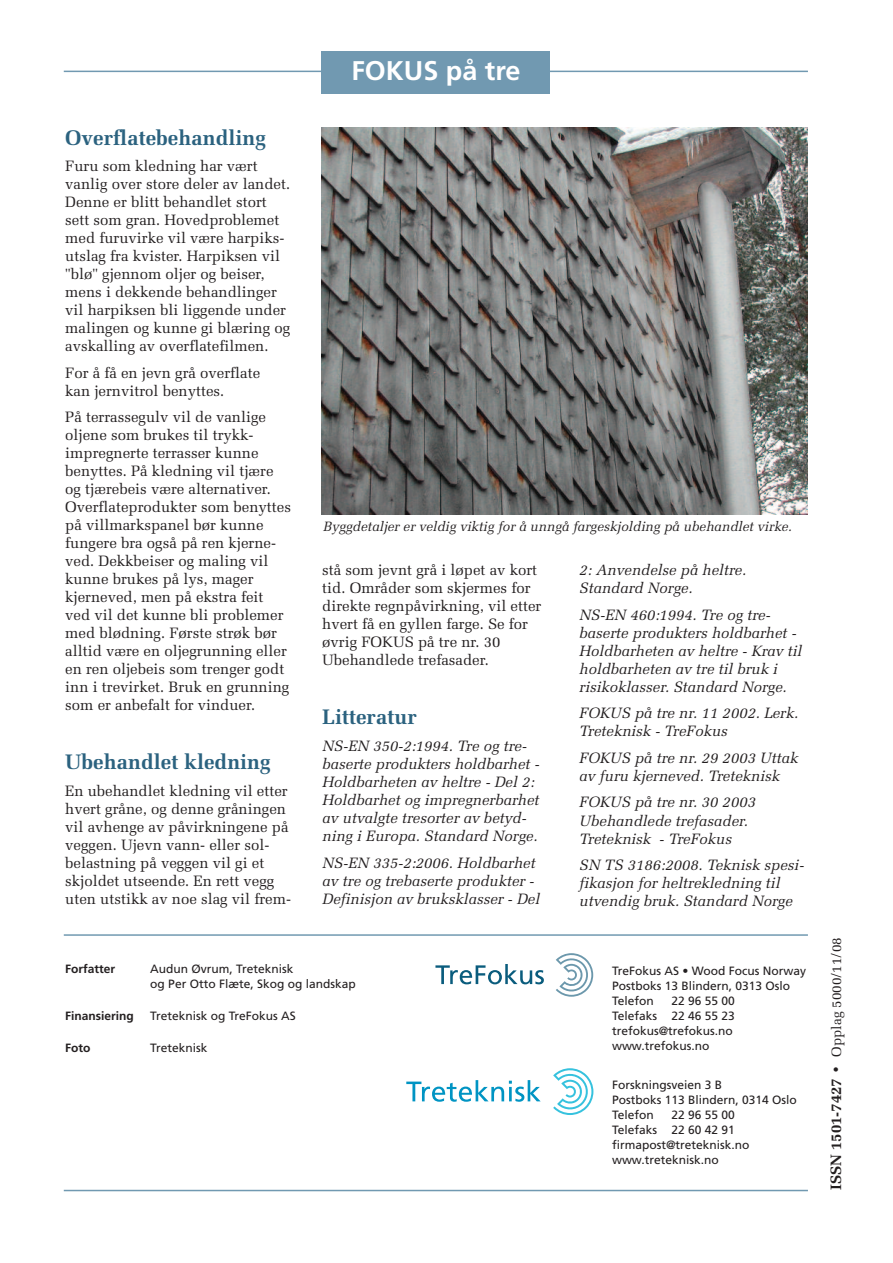
<style>
.page{position:relative;width:893px;height:1263px;background:#fff}
.page>*{position:absolute;margin:0;border:0;box-sizing:border-box;transform-origin:0 0}
.t1{font:700 27px "Frutiger";color:#fff}
.t2{font:700 21px "Melior";color:#2b627f}
.t3{font:15px/18px "Melior";color:#231f20}
.t4{font:italic 15px/18px "Melior";color:#231f20}
.t5{font:italic 13.5px "Melior";color:#231f20}
.t6{font:13.5px "Melior";color:#231f20}
.t7{font:12px/15px "Frutiger";color:#231f20}
.t8{font:700 12px "Frutiger";color:#231f20}
.s1{font-weight:700;font-size:15px}
</style>
<div class="page">
<hr style="left:64px;top:71px;width:744px;height:1px;background:#7199b1">
<div style="left:322px;top:51px;width:228px;height:43px;background:#7199b1"></div>
<hr style="left:64px;top:1190px;width:744px;height:1px;background:#7199b1">
<hr style="left:64px;top:934px;width:744px;height:2px;background:#7199b1">
<svg style="left:556px;top:953px;width:37px;height:44px"></svg>
<svg style="left:435px;top:964px;width:109px;height:20px"></svg>
<svg style="left:406px;top:1080px;width:135px;height:22px"></svg>
<svg style="left:553px;top:1068px;width:40px;height:47px"></svg>
<img style="left:322px;top:128px;width:486px;height:386px">
<h2 class="t2" style="left:65px;top:125px;width:202px">Overflatebehandling</h2>
<p class="t3" style="left:65px;top:157px;width:226px">Furu som kledning har vært vanlig over store deler av landet.<br>Denne er blitt behandlet stort sett som gran. Hovedproblemet med furuvirke vil være harpiks&shy;utslag fra kvister. Harpiksen vil "blø" gjennom oljer og beiser, mens i dekkende behandlinger vil harpiksen bli liggende under malingen og kunne gi blæring og avskalling av overflatefilmen.</p>
<p class="t3" style="left:65px;top:364px;width:196px">For å få en jevn grå overflate kan jernvitrol benyttes.</p>
<p class="t3" style="left:65px;top:408px;width:227px">På terrassegulv vil de vanlige oljene som brukes til trykk&shy;impregnerte terrasser kunne benyttes. På kledning vil tjære og tjærebeis være alternativer.<br>Overflateprodukter som benyttes på villmarkspanel bør kunne fungere bra også på ren kjerne&shy;ved. Dekkbeiser og maling vil kunne brukes på lys, mager kjerneved, men på ekstra feit ved vil det kunne bli problemer med blødning. Første strøk bør alltid være en oljegrunning eller en ren oljebeis som trenger godt inn i trevirket. Bruk en grunning som er anbefalt for vinduer.</p>
<h2 class="t2" style="left:65px;top:750px;width:207px">Ubehandlet kledning</h2>
<p class="t3" style="left:65px;top:782px;width:227px">En ubehandlet kledning vil etter hvert gråne, og denne gråningen vil avhenge av påvirkningene på veggen. Ujevn vann- eller sol&shy;belastning på veggen vil gi et skjoldet utseende. En rett vegg uten utstikk av noe slag vil frem-</p>
<h1 class="t1" style="left:351px;top:59px;width:171px">FOKUS på tre</h1>
<p class="t5" style="left:323px;top:518px;width:470px">Byggdetaljer er veldig viktig for å unngå fargeskjolding på ubehandlet virke.</p>
<p class="t3" style="left:322px;top:561px;width:221px">stå som jevnt grå i løpet av kort tid. Områder som skjermes for direkte regnpåvirkning, vil etter hvert få en gyllen farge. Se for øvrig FOKUS på tre nr. 30<br>Ubehandlede trefasader.</p>
<h2 class="t2" style="left:322px;top:705px;width:96px">Litteratur</h2>
<p class="t4" style="left:322px;top:737px;width:219px">NS-EN 350-2:1994. Tre og tre&shy;baserte produkters holdbarhet -<br>Holdbarheten av heltre - Del 2:<br>Holdbarhet og impregnerbarhet av utvalgte tresorter av betyd&shy;ning i Europa. Standard Norge.</p>
<p class="t4" style="left:322px;top:853px;width:219px">NS-EN 335-2:2006. Holdbarhet av tre og trebaserte produkter -<br>Definisjon av bruksklasser - Del</p>
<p class="t4" style="left:579px;top:561px;width:168px">2: Anvendelse på heltre.<br>Standard Norge.</p>
<p class="t4" style="left:579px;top:606px;width:224px">NS-EN 460:1994. Tre og tre&shy;baserte produkters holdbarhet -<br>Holdbarheten av heltre - Krav til holdbarheten av tre til bruk i risikoklasser. Standard Norge.</p>
<p class="t4" style="left:579px;top:704px;width:220px">FOKUS på tre nr. 11 2002. Lerk.<br>Treteknisk - TreFokus</p>
<p class="t4" style="left:579px;top:749px;width:220px">FOKUS på tre nr. 29 2003 Uttak av furu kjerneved. Treteknisk</p>
<p class="t4" style="left:579px;top:793px;width:178px">FOKUS på tre nr. 30 2003<br>Ubehandlede trefasader.<br>Treteknisk - TreFokus</p>
<p class="t4" style="left:579px;top:856px;width:226px">SN TS 3186:2008. Teknisk spesi&shy;fikasjon for heltrekledning til utvendig bruk. Standard Norge</p>
<p class="t8" style="left:65px;top:964px;width:52px">Forfatter</p>
<p class="t7" style="left:150px;top:962px;width:207px">Audun Øvrum, Treteknisk<br>og Per Otto Flæte, Skog og landskap</p>
<p class="t8" style="left:65px;top:1011px;width:70px">Finansiering</p>
<p class="t7" style="left:150px;top:1009px;width:147px">Treteknisk og TreFokus AS</p>
<p class="t8" style="left:65px;top:1043px;width:27px">Foto</p>
<p class="t7" style="left:150px;top:1041px;width:59px">Treteknisk</p>
<p class="t7" style="left:612px;top:964px;width:196px">TreFokus AS • Wood Focus Norway<br>Postboks 13 Blindern, 0313 Oslo<br>Telefon</p>
<p class="t7" style="left:612px;top:994px;width:124px;text-indent:60px">22 96 55 00<br>Telefaks 22 46 55 23 trefokus@trefokus.no www.trefokus.no</p>
<p class="t7" style="left:612px;top:1078px;width:186px">Forskningsveien 3 B<br>Postboks 113 Blindern, 0314 Oslo<br>Telefon</p>
<p class="t7" style="left:612px;top:1108px;width:139px;text-indent:60px">22 96 55 00<br>Telefaks 22 60 42 91 firmapost@treteknisk.no www.treteknisk.no</p>
<p class="t6" style="left:829px;top:1190px;width:254px;rotate:-90deg"><span class="s1">ISSN 1501-7427 •</span> Opplag 5000/11/08</p>
</div>
